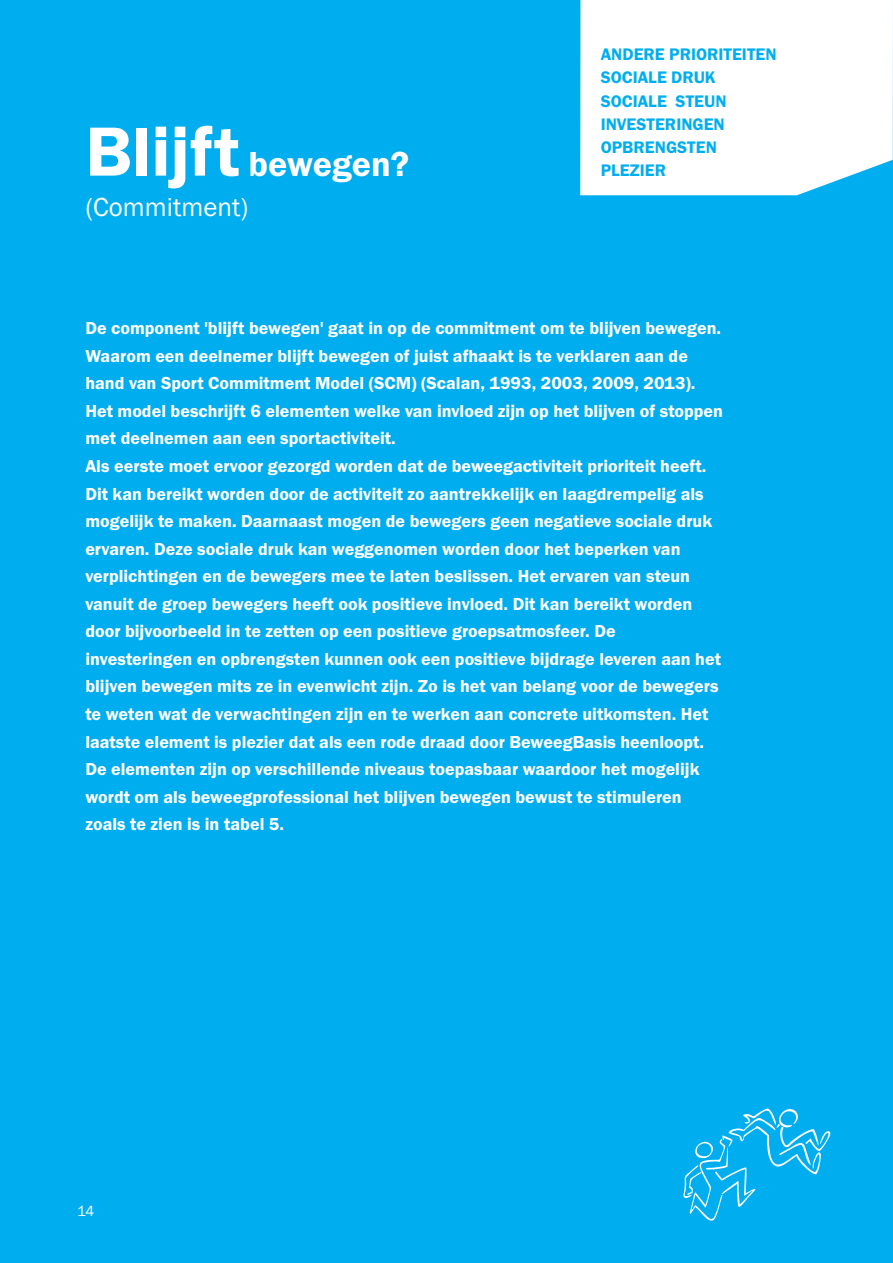
<style>
.page{position:relative;width:893px;height:1263px;background:#00aeef}
.page>*{position:absolute;margin:0;border:0;box-sizing:border-box;transform-origin:0 0}
.t1{font:600 36px "Franklin Gothic";color:#fff}
.t2{font:27px "Franklin Gothic";color:#fff}
.t3{font:600 18px/27.6px "Franklin Gothic";color:#fff}
.t4{font:600 17.4px/23.1px "Franklin Gothic";color:#00aeef}
.t5{font:15px "Franklin Gothic";color:#fff}
.s1{font-size:72px}
</style>
<div class="page">
<div style="left:580px;top:0;width:313px;height:195px;background:#fff"></div>
<svg style="left:683px;top:1108px;width:148px;height:113px"></svg>
<h1 class="t1" style="left:85px;top:150px;width:325px"><span class="s1">Blijft</span> bewegen?</h1>
<h2 class="t2" style="left:85px;top:197px;width:165px">(Commitment)</h2>
<p class="t4" style="left:601px;top:44px;width:177px">ANDERE PRIORITEITEN<br>SOCIALE DRUK<br>SOCIALE STEUN<br>INVESTERINGEN<br>OPBRENGSTEN<br>PLEZIER</p>
<p class="t3" style="left:85px;top:316px;width:639px">De component 'blijft bewegen' gaat in op de commitment om te blijven bewegen.<br>Waarom een deelnemer blijft bewegen of juist afhaakt is te verklaren aan de hand van Sport Commitment Model (SCM) (Scalan, 1993, 2003, 2009, 2013).<br>Het model beschrijft 6 elementen welke van invloed zijn op het blijven of stoppen met deelnemen aan een sportactiviteit.<br>Als eerste moet ervoor gezorgd worden dat de beweegactiviteit prioriteit heeft.<br>Dit kan bereikt worden door de activiteit zo aantrekkelijk en laagdrempelig als mogelijk te maken. Daarnaast mogen de bewegers geen negatieve sociale druk ervaren. Deze sociale druk kan weggenomen worden door het beperken van verplichtingen en de bewegers mee te laten beslissen. Het ervaren van steun vanuit de groep bewegers heeft ook positieve invloed. Dit kan bereikt worden door bijvoorbeeld in te zetten op een positieve groepsatmosfeer. De investeringen en opbrengsten kunnen ook een positieve bijdrage leveren aan het blijven bewegen mits ze in evenwicht zijn. Zo is het van belang voor de bewegers te weten wat de verwachtingen zijn en te werken aan concrete uitkomsten. Het laatste element is plezier dat als een rode draad door BeweegBasis heenloopt.<br>De elementen zijn op verschillende niveaus toepasbaar waardoor het mogelijk wordt om als beweegprofessional het blijven bewegen bewust te stimuleren zoals te zien is in tabel 5.</p>
<p class="t5" style="left:77px;top:1205px;width:19px">14</p>
</div>
